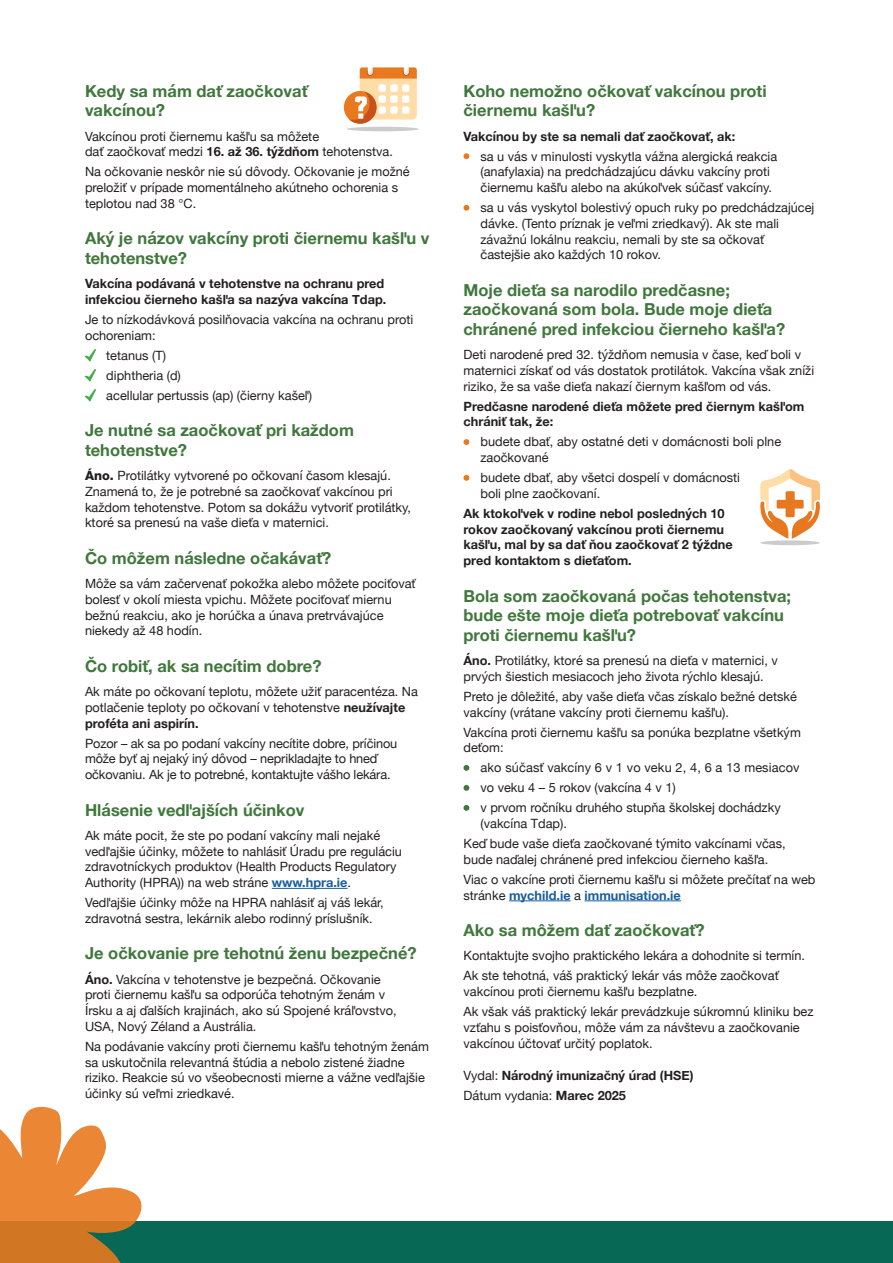
<style>
.page{position:relative;width:893px;height:1263px;background:#fff}
.page>*{position:absolute;margin:0;border:0;box-sizing:border-box;transform-origin:0 0}
.t1{font:700 16.5px/19.5px "Helvetica Neue";color:#40773c}
.t2{font:12.75px/15.8px "Helvetica Neue";color:#231f20}
.t3{font:700 12.75px/15.8px "Helvetica Neue";color:#231f20}
.t4{font:700 12.75px "Helvetica Neue";color:#175d9e}
.s1{font-weight:700}
.s2{font-family:"Helvetica Neue LT Std";font-weight:800}
.s3{font-weight:700;color:#175d9e}
.s4{font-weight:400;color:#231f20}
.s5{font-weight:400}
</style>
<div class="page">
<hr style="left:272px;top:888px;width:76px;height:1px;background:#175d9e">
<svg style="left:85px;top:349px;width:11px;height:12px"></svg>
<svg style="left:85px;top:369px;width:11px;height:12px"></svg>
<svg style="left:85px;top:389px;width:11px;height:13px"></svg>
<hr style="left:509px;top:900px;width:62px;height:1px;background:#175d9e">
<hr style="left:585px;top:900px;width:96px;height:1px;background:#175d9e">
<svg style="left:463px;top:153px;width:6px;height:6px"></svg>
<svg style="left:463px;top:205px;width:6px;height:6px"></svg>
<svg style="left:463px;top:439px;width:6px;height:6px"></svg>
<svg style="left:463px;top:475px;width:6px;height:6px"></svg>
<svg style="left:463px;top:765px;width:6px;height:6px"></svg>
<svg style="left:463px;top:785px;width:6px;height:6px"></svg>
<svg style="left:463px;top:805px;width:6px;height:6px"></svg>
<div style="left:344px;top:91px;width:32px;height:33px;background:#e9791e;border-radius:50%"></div>
<hr style="left:347px;top:127px;width:72px;height:4px;background:#ccc;border-radius:50%">
<svg style="left:349px;top:66px;width:68px;height:58px"></svg>
<div style="left:760px;top:540px;width:60px;height:5px;background:#ccc;border-radius:50%"></div>
<svg style="left:760px;top:469px;width:60px;height:70px"></svg>
<div style="left:0;top:1221px;width:893px;height:42px;background:#066855"></div>
<svg style="left:0;top:1107px;width:142px;height:156px"></svg>
<p class="t1" style="left:85px;top:82px;width:224px">Kedy sa mám dať zaočkovať vakcínou?</p>
<p class="t2" style="left:85px;top:129px;width:309px">Vakcínou proti čiernemu kašľu sa môžete<br>dať zaočkovať medzi <span class="s1">16. až 36. týždňom</span> tehotenstva.</p>
<p class="t2" style="left:85px;top:165px;width:326px">Na očkovanie neskôr nie sú dôvody. Očkovanie je možné preložiť v prípade momentálneho akútneho ochorenia s teplotou nad 38 °C.</p>
<p class="t1" style="left:85px;top:229px;width:346px">Aký je názov vakcíny proti čiernemu kašľu v tehotenstve?</p>
<p class="t3" style="left:85px;top:276px;width:303px">Vakcína podávaná v tehotenstve na ochranu pred infekciou čierneho kašľa sa nazýva vakcína Tdap.</p>
<p class="t2" style="left:85px;top:312px;width:330px">Je to nízkodávková posilňovacia vakcína na ochranu proti ochoreniam:</p>
<p class="t2" style="left:106px;top:346px;width:207px;line-height:20px">tetanus (T)<br>diphtheria (d)<br>acellular pertussis (ap) (čierny kašeľ)</p>
<p class="t1" style="left:85px;top:421px;width:270px">Je nutné sa zaočkovať pri každom tehotenstve?</p>
<p class="t2" style="left:85px;top:468px;width:328px"><span class="s2">Áno.</span> Protilátky vytvorené po očkovaní časom klesajú.<br>Znamená to, že je potrebné sa zaočkovať vakcínou pri každom tehotenstve. Potom sa dokážu vytvoriť protilátky, ktoré sa prenesú na vaše dieťa v maternici.</p>
<p class="t1" style="left:85px;top:549px;width:248px">Čo môžem následne očakávať?</p>
<p class="t2" style="left:85px;top:576px;width:332px">Môže sa vám začervenať pokožka alebo môžete pociťovať bolesť v okolí miesta vpichu. Môžete pociťovať miernu bežnú reakciu, ako je horúčka a únava pretrvávajúce niekedy až 48 hodín.</p>
<p class="t1" style="left:85px;top:657px;width:238px">Čo robiť, ak sa necítim dobre?</p>
<p class="t2" style="left:85px;top:684px;width:334px">Ak máte po očkovaní teplotu, môžete užiť paracentéza. Na potlačenie teploty po očkovaní v tehotenstve <span class="s1">neužívajte proféta ani aspirín.</span></p>
<p class="t2" style="left:85px;top:736px;width:314px">Pozor – ak sa po podaní vakcíny necítite dobre, príčinou môže byť aj nejaký iný dôvod – neprikladajte to hneď očkovaniu. Ak je to potrebné, kontaktujte vášho lekára.</p>
<p class="t1" style="left:85px;top:800px;width:221px">Hlásenie vedľajších účinkov</p>
<p class="t2" style="left:85px;top:828px;width:318px">Ak máte pocit, že ste po podaní vakcíny mali nejaké vedľajšie účinky, môžete to nahlásiť Úradu pre reguláciu zdravotníckych produktov (Health Products Regulatory Authority (HPRA)) na web stráne <span class="s3">www.hpra.ie</span>.</p>
<p class="t2" style="left:85px;top:895px;width:300px">Vedľajšie účinky môže na HPRA nahlásiť aj váš lekár, zdravotná sestra, lekárnik alebo rodinný príslušník.</p>
<p class="t1" style="left:85px;top:944px;width:333px">Je očkovanie pre tehotnú ženu bezpečné?</p>
<p class="t2" style="left:85px;top:972px;width:313px"><span class="s1">Áno.</span> Vakcína v tehotenstve je bezpečná. Očkovanie proti čiernemu kašľu sa odporúča tehotným ženám v Írsku a aj ďalších krajinách, ako sú Spojené kráľovstvo, USA, Nový Zéland a Austrália.</p>
<p class="t2" style="left:85px;top:1039px;width:345px">Na podávanie vakcíny proti čiernemu kašľu tehotným ženám sa uskutočnila relevantná štúdia a nebolo zistené žiadne riziko. Reakcie sú vo všeobecnosti mierne a vážne vedľajšie účinky sú veľmi zriedkavé.</p>
<p class="t1" style="left:463px;top:82px;width:305px">Koho nemožno očkovať vakcínou proti čiernemu kašľu?</p>
<p class="t3" style="left:463px;top:129px;width:273px">Vakcínou by ste sa nemali dať zaočkovať, ak:</p>
<p class="t2" style="left:480px;top:149px;width:298px">sa u vás v minulosti vyskytla vážna alergická reakcia (anafylaxia) na predchádzajúcu dávku vakcíny proti čiernemu kašľu alebo na akúkoľvek súčasť vakcíny.</p>
<p class="t2" style="left:480px;top:200px;width:335px">sa u vás vyskytol bolestivý opuch ruky po predchádzajúcej dávke. (Tento príznak je veľmi zriedkavý). Ak ste mali závažnú lokálnu reakciu, nemali by ste sa očkovať častejšie ako každých 10 rokov.</p>
<p class="t1" style="left:463px;top:281px;width:323px">Moje dieťa sa narodilo predčasne; zaočkovaná som bola. Bude moje dieťa chránené pred infekciou čierneho kašľa?</p>
<p class="t2" style="left:463px;top:348px;width:352px">Deti narodené pred 32. týždňom nemusia v čase, keď boli v maternici získať od vás dostatok protilátok. Vakcína však zníži riziko, že sa vaše dieťa nakazí čiernym kašľom od vás.</p>
<p class="t3" style="left:463px;top:399px;width:342px">Predčasne narodené dieťa môžete pred čiernym kašľom chrániť tak, že:</p>
<p class="t2" style="left:480px;top:435px;width:302px">budete dbať, aby ostatné deti v domácnosti boli plne zaočkované</p>
<p class="t2" style="left:480px;top:471px;width:261px">budete dbať, aby všetci dospelí v domácnosti boli plne zaočkovaní.</p>
<p class="t3" style="left:463px;top:506px;width:271px">Ak ktokoľvek v rodine nebol posledných 10 rokov zaočkovaný vakcínou proti čiernemu kašľu, mal by sa dať ňou zaočkovať 2 týždne pred kontaktom s dieťaťom.</p>
<p class="t1" style="left:463px;top:586px;width:329px">Bola som zaočkovaná počas tehotenstva; bude ešte moje dieťa potrebovať vakcínu proti čiernemu kašľu?</p>
<p class="t2" style="left:463px;top:653px;width:316px"><span class="s1">Áno.</span> Protilátky, ktoré sa prenesú na dieťa v maternici, v prvých šiestich mesiacoch jeho života rýchlo klesajú.</p>
<p class="t2" style="left:463px;top:689px;width:335px">Preto je dôležité, aby vaše dieťa včas získalo bežné detské vakcíny (vrátane vakcíny proti čiernemu kašľu).</p>
<p class="t2" style="left:463px;top:725px;width:339px">Vakcína proti čiernemu kašľu sa ponúka bezplatne všetkým deťom:</p>
<p class="t2" style="left:480px;top:758px;width:321px;line-height:20px">ako súčasť vakcíny 6 v 1 vo veku 2, 4, 6 a 13 mesiacov vo veku 4 – 5 rokov (vakcína 4 v 1)<br>v prvom ročníku druhého stupňa školskej dochádzky</p>
<p class="t2" style="left:463px;top:814px;width:324px;line-height:20px;text-indent:17px">(vakcína Tdap).<br>Keď bude vaše dieťa zaočkované týmito vakcínami včas,</p>
<p class="t2" style="left:463px;top:850px;width:353px;line-height:20px">bude naďalej chránené pred infekciou čierneho kašľa.<br>Viac o vakcíne proti čiernemu kašľu si môžete prečítať na web</p>
<p class="t4" style="left:463px;top:885px;width:219px"><span class="s4">stránke</span> mychild.ie <span class="s4">a</span> immunisation.ie</p>
<p class="t1" style="left:463px;top:921px;width:243px">Ako sa môžem dať zaočkovať?</p>
<p class="t2" style="left:463px;top:946px;width:343px;line-height:20px">Kontaktujte svojho praktického lekára a dohodnite si termín.<br>Ak ste tehotná, váš praktický lekár vás môže zaočkovať</p>
<p class="t2" style="left:463px;top:982px;width:352px;line-height:20px">vakcínou proti čiernemu kašľu bezplatne.<br>Ak však váš praktický lekár prevádzkuje súkromnú kliniku bez</p>
<p class="t2" style="left:463px;top:1020px;width:338px">vzťahu s poisťovňou, môže vám za návštevu a zaočkovanie vakcínou účtovať určitý poplatok.</p>
<p class="t3" style="left:463px;top:1066px;width:231px;line-height:20px"><span class="s5">Vydal:</span> Národný imunizačný úrad (HSE)<br><span class="s5">Dátum vydania:</span> Marec 2025</p>
</div>
